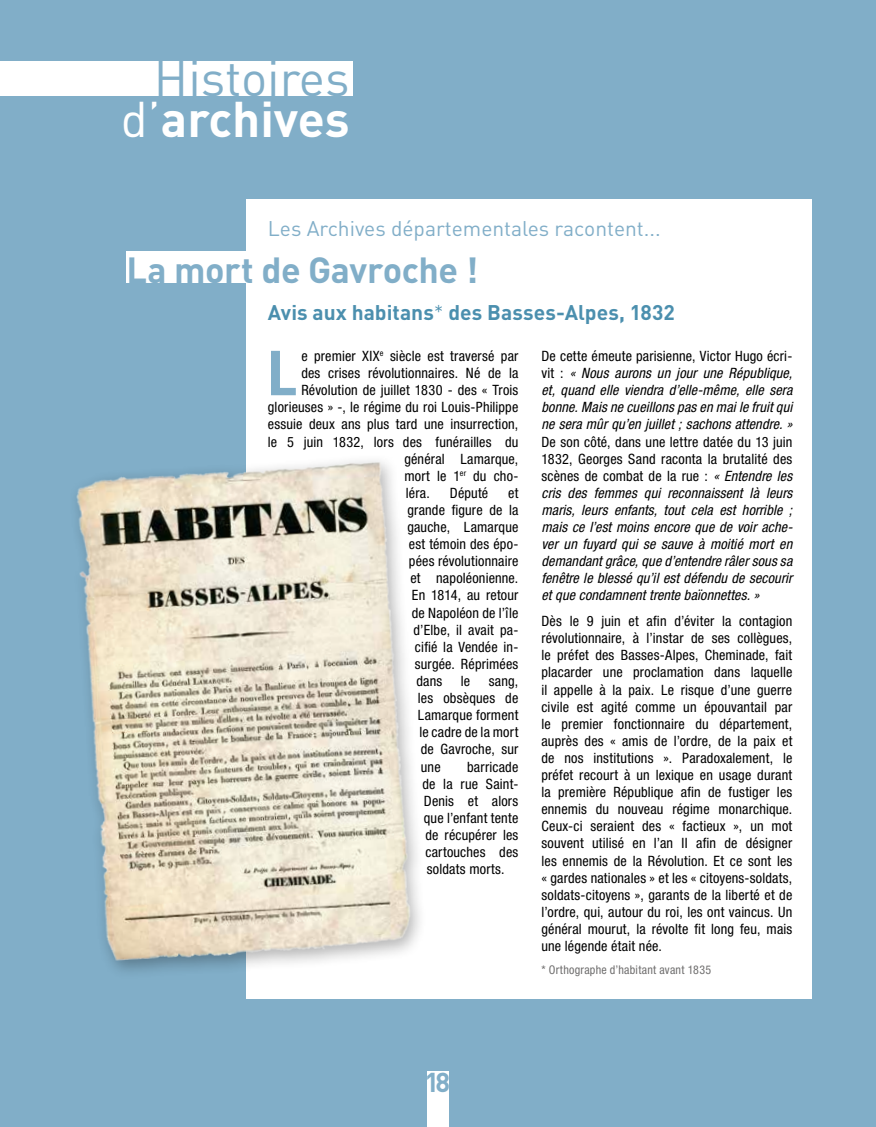
<style>
.page{position:relative;width:876px;height:1127px;background:#81aec8}
.page>*{position:absolute;margin:0;border:0;box-sizing:border-box;transform-origin:0 0}
.t1{font:700 condensed 62.1px "Helvetica Neue LT Std";color:#81aec8}
.t2{font:49.5px/41.1px "DINOT";color:#81aec8;text-align:right}
.t3{font:700 35.85px "DINOT";letter-spacing:-.015em;color:#81aec8}
.t4{font:700 27px "DINOT";color:#81aec8}
.t5{font:21px "DINOT";color:#81aec8}
.t6{font:700 21px "DINOT";letter-spacing:.005em;color:#4b8fae}
.t7{font:condensed 14.25px/17.1px "Helvetica Neue LT Std";letter-spacing:.01em;color:#000;text-align:justify}
.t8{font:italic condensed 14.25px/17.1px "Helvetica Neue LT Std";letter-spacing:.01em;color:#000;text-align:justify}
.t9{font:condensed 12px "Helvetica Neue LT Std";letter-spacing:.02em;color:#706f6f}
.s1{color:#fff}
.s2{font-weight:700;color:#fff}
.s3{font-weight:300}
.s4{font-style:normal}
</style>
<div class="page">
<div style="left:247px;top:199px;width:565px;height:800px;background:#fff"></div>
<div style="left:0;top:62px;width:353px;height:34px;background:#fff"></div>
<div style="left:427px;top:1071px;width:22px;height:56px;background:#fff"></div>
<div style="left:126px;top:251px;width:673px;height:31px;background:#fff"></div>
<div style="left:68px;top:453px;width:360px;height:526px;background:#000;opacity:.3"></div>
<img style="left:71px;top:460px;width:344px;height:505px">
<h2 class="t2" style="left:121px;top:56px;width:230px">Histoires <span class="s1">d’</span><span class="s2">archives</span></h2>
<h3 class="t5" style="left:268px;top:214px;width:394px">Les Archives départementales racontent...</h3>
<h3 class="t3" style="left:126px;top:245px;width:353px">La mort de Gavroche !</h3>
<h3 class="t6" style="left:268px;top:298px;width:408px">Avis aux habitans<span class="s3">*</span> des Basses-Alpes, 1832</h3>
<h1 class="t1" style="left:268px;top:335px;width:30px">L</h1>
<p class="t7" style="left:301px;top:347px;width:219px">e premier XIX<sup>e</sup> siècle est traversé par</p>
<p class="t7" style="left:301px;top:364px;width:219px">des crises révolutionnaires. Né de la</p>
<p class="t7" style="left:301px;top:381px;width:219px">Révolution de juillet 1830 - des « Trois</p>
<p class="t7" style="left:268px;top:399px;width:252px">glorieuses » -, le régime du roi Louis-Philippe</p>
<p class="t7" style="left:268px;top:416px;width:252px">essuie deux ans plus tard une insurrection,</p>
<p class="t7" style="left:268px;top:433px;width:252px">le 5 juin 1832, lors des funérailles du</p>
<p class="t7" style="left:404px;top:450px;width:115px">général Lamarque,</p>
<p class="t7" style="left:404px;top:467px;width:116px">mort le 1<sup>er</sup> du cho-</p>
<p class="t7" style="left:406px;top:484px;width:26px">léra.</p>
<p class="t7" style="left:450px;top:484px;width:40px">Député</p>
<p class="t7" style="left:508px;top:484px;width:12px">et</p>
<p class="t7" style="left:407px;top:501px;width:112px">grande figure de la</p>
<p class="t7" style="left:407px;top:518px;width:113px">gauche, Lamarque</p>
<p class="t7" style="left:409px;top:535px;width:111px">est témoin des épo-</p>
<p class="t7" style="left:409px;top:552px;width:111px">pées révolutionnaire</p>
<p class="t7" style="left:410px;top:570px;width:109px">et napoléonienne.</p>
<p class="t7" style="left:412px;top:587px;width:108px">En 1814, au retour</p>
<p class="t7" style="left:412px;top:604px;width:108px">de Napoléon de l’île</p>
<p class="t7" style="left:413px;top:621px;width:106px">d’Elbe, il avait pa-</p>
<p class="t7" style="left:415px;top:638px;width:105px">cifié la Vendée in-</p>
<p class="t7" style="left:415px;top:655px;width:105px">surgée. Réprimées</p>
<p class="t7" style="left:416px;top:672px;width:27px">dans</p>
<p class="t7" style="left:461px;top:672px;width:11px">le</p>
<p class="t7" style="left:418px;top:672px;width:102px;text-indent:71px">sang, les obsèques de Lamarque forment le cadre de la mort de Gavroche, sur une</p>
<p class="t7" style="left:467px;top:758px;width:53px">barricade</p>
<p class="t7" style="left:422px;top:775px;width:98px">de la rue Saint-</p>
<p class="t7" style="left:424px;top:792px;width:96px">Denis et alors</p>
<p class="t7" style="left:424px;top:809px;width:96px">que l’enfant tente</p>
<p class="t7" style="left:425px;top:826px;width:94px">de récupérer les</p>
<p class="t7" style="left:425px;top:843px;width:95px">cartouches des</p>
<p class="t7" style="left:427px;top:860px;width:79px">soldats morts.</p>
<p class="t8" style="left:541px;top:348px;width:252px"><span class="s4">De cette émeute parisienne, Victor Hugo écri&shy;vit :</span> « Nous aurons un jour une République, et, quand elle viendra d’elle-même, elle sera bonne. Mais ne cueillons pas en mai le fruit qui ne sera mûr qu’en juillet ; sachons attendre. »</p>
<p class="t8" style="left:541px;top:433px;width:253px"><span class="s4">De son côté, dans une lettre datée du 13 juin 1832, Georges Sand raconta la brutalité des scènes de combat de la rue :</span> « Entendre les cris des femmes qui reconnaissent là leurs maris, leurs enfants, tout cela est horrible ; mais ce l’est moins encore que de voir ache&shy;ver un fuyard qui se sauve à moitié mort en demandant grâce, que d’entendre râler sous sa fenêtre le blessé qu’il est défendu de secourir et que condamnent trente baïonnettes. »</p>
<p class="t7" style="left:541px;top:612px;width:252px">Dès le 9 juin et afin d’éviter la contagion révolutionnaire, à l’instar de ses collègues, le préfet des Basses-Alpes, Cheminade, fait placarder une proclamation dans laquelle il appelle à la paix. Le risque d’une guerre civile est agité comme un épouvantail par le premier fonctionnaire du département, auprès des « amis de l’ordre, de la paix et de nos institutions ». Paradoxalement, le préfet recourt à un lexique en usage durant la première République afin de fustiger les ennemis du nouveau régime monarchique.<br>Ceux-ci seraient des « factieux », un mot souvent utilisé en l’an II afin de désigner les ennemis de la Révolution. Et ce sont les « gardes nationales » et les « citoyens-soldats, soldats-citoyens », garants de la liberté et de l’ordre, qui, autour du roi, les ont vaincus. Un général mourut, la révolte fit long feu, mais une légende était née.</p>
<p class="t9" style="left:541px;top:963px;width:171px">* Orthographe d’habitant avant 1835</p>
<h3 class="t4" style="left:424px;top:1064px;width:27px">18</h3>
</div>
